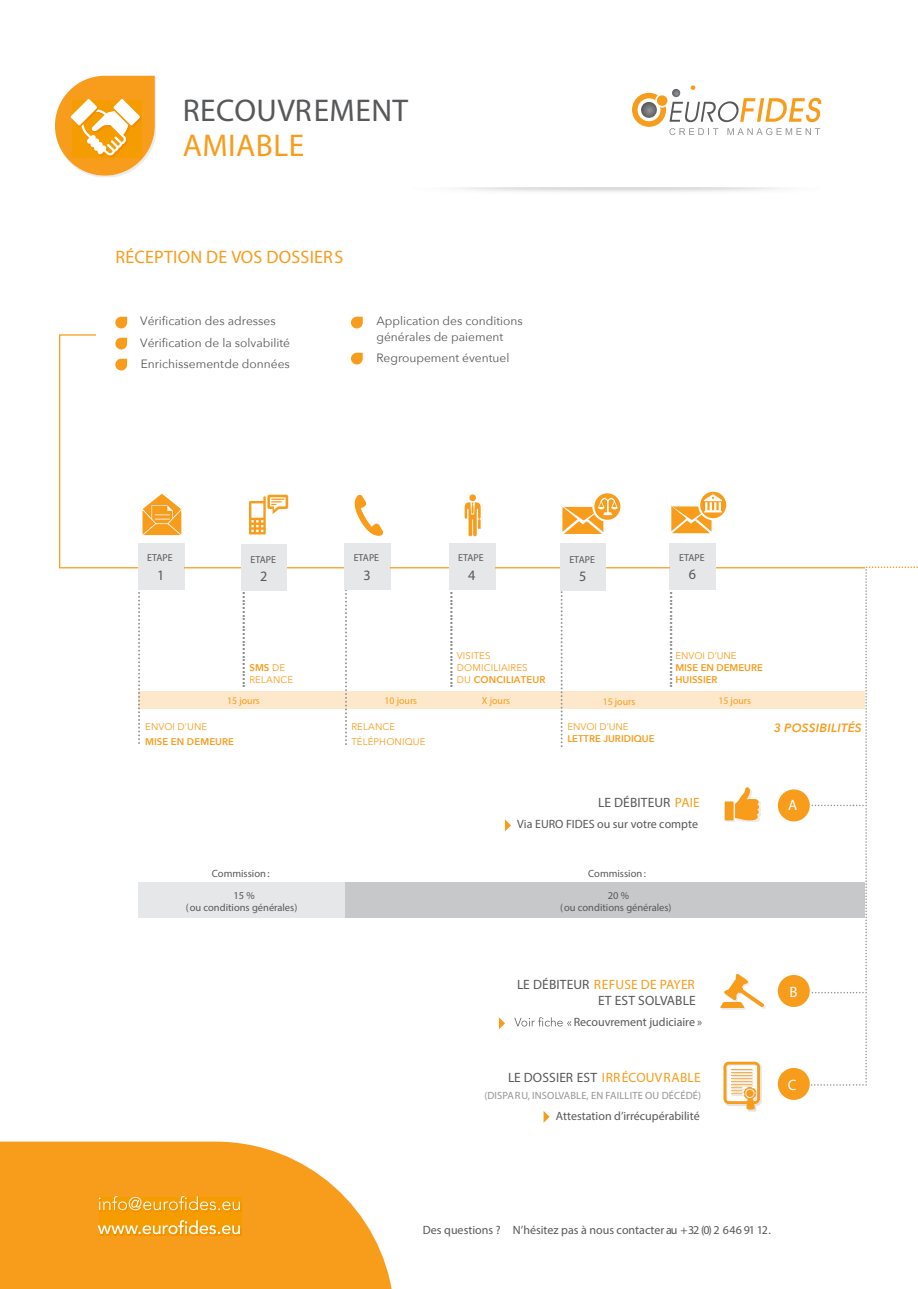
<style>
.page{position:relative;width:918px;height:1289px;background:#fff}
.page>*{position:absolute;margin:0;border:0;box-sizing:border-box;transform-origin:0 0}
.t1{font:31.5px "Myriad Pro";letter-spacing:.015em;color:#57585a}
.t2{font:31.5px "Myriad Pro";letter-spacing:.015em;color:#f89c1c}
.t3{font:18px "Myriad Pro";color:#828684}
.t4{font:18px "Myriad Pro";letter-spacing:.015em;color:#f89c1c}
.t5{font:15px "Myriad Pro";color:#fff}
.t6{font:14.4px "Myriad Pro";color:#57585a}
.t7{font:13.5px/16.5px "Myriad Pro";letter-spacing:.015em;color:#57585a;text-align:right}
.t8{font:13.5px "Myriad Pro";letter-spacing:.015em;color:#f89c1c}
.t9{font:12px/15px "Avenir Next";color:#57585a}
.t10{font:12px "Myriad Pro";color:#57585a}
.t11{font:italic 600 12px "Avenir Next";letter-spacing:.015em;color:#f89c1c}
.t12{font:10.5px/12px "Myriad Pro";color:#57585a;text-align:center}
.t13{font:10.5px "Myriad Pro";letter-spacing:.015em;color:#939598}
.t14{font:10.05px "Myriad Pro";color:#f89c1c}
.t15{font:10.05px "Myriad Pro";color:#57585a}
.t16{font:9.75px/11.7px "Avenir Next";letter-spacing:.015em;color:#f89c1c}
.t17{font:600 9.75px/11.7px "Avenir Next";color:#f89c1c}
.s1{font-weight:600}
.s2{color:#f89c1c}
.s3{color:#57585a}
</style>
<div class="page">
<svg style="left:0;top:1141px;width:392px;height:147px;background:#f8a838"></svg>
<svg style="left:55px;top:76px;width:101px;height:101px"></svg>
<img style="left:99px;top:1197px;width:142px;height:38px">
<svg style="left:99px;top:1195px;width:141px;height:14px;background:#f6aa2f"></svg>
<svg style="left:98px;top:1219px;width:142px;height:14px;background:#f6b13b"></svg>
<svg style="left:115px;top:316px;width:12px;height:12px"></svg>
<svg style="left:351px;top:316px;width:12px;height:12px"></svg>
<svg style="left:544px;top:1111px;width:6px;height:11px"></svg>
<svg style="left:499px;top:1017px;width:6px;height:12px"></svg>
<svg style="left:514px;top:1017px;width:57px;height:9px"></svg>
<svg style="left:505px;top:819px;width:6px;height:12px"></svg>
<div style="left:277px;top:882px;width:588px;height:35px;background:#c7c8ca"></div>
<div style="left:138px;top:882px;width:207px;height:35px;background:#e6e7e9"></div>
<img style="left:747px;top:1064px;width:14px;height:46px">
<svg style="left:724px;top:1061px;width:36px;height:48px"></svg>
<div style="left:778px;top:789px;width:32px;height:32px;background:#f89c1c;border-radius:50%"></div>
<div style="left:778px;top:974px;width:32px;height:32px;background:#f89c1c;border-radius:50%"></div>
<div style="left:778px;top:1067px;width:32px;height:32px;background:#f89c1c;border-radius:50%"></div>
<img style="left:722px;top:1005px;width:44px;height:4px">
<svg style="left:720px;top:974px;width:44px;height:33px"></svg>
<img style="left:726px;top:801px;width:35px;height:20px">
<div style="left:725px;top:801px;width:9px;height:19px;background:#f89c1c"></div>
<svg style="left:735px;top:787px;width:24px;height:33px"></svg>
<svg style="left:632px;top:85px;width:190px;height:50px"></svg>
<svg style="left:811px;top:566px;width:107px;height:519px"></svg>
<div style="left:138px;top:691px;width:727px;height:18px;background:#fee8cb"></div>
<svg style="left:345px;top:590px;width:2px;height:154px"></svg>
<svg style="left:561px;top:591px;width:2px;height:156px"></svg>
<div style="left:139px;top:543px;width:46px;height:47px;background:#e6e7e9"></div>
<div style="left:345px;top:543px;width:46px;height:47px;background:#e6e7e9"></div>
<div style="left:450px;top:543px;width:46px;height:47px;background:#e6e7e9"></div>
<svg style="left:138px;top:589px;width:2px;height:154px"></svg>
<svg style="left:59px;top:334px;width:806px;height:234px"></svg>
<svg style="left:249px;top:494px;width:39px;height:40px"></svg>
<svg style="left:351px;top:494px;width:33px;height:46px"></svg>
<svg style="left:465px;top:494px;width:16px;height:42px"></svg>
<div style="left:670px;top:542px;width:46px;height:47px;background:#e6e7e9"></div>
<div style="left:560px;top:544px;width:46px;height:47px;background:#e6e7e9"></div>
<div style="left:138px;top:543px;width:46px;height:46px;background:#e6e7e9"></div>
<div style="left:345px;top:543px;width:45px;height:46px;background:#e6e7e9"></div>
<div style="left:449px;top:543px;width:46px;height:46px;background:#e6e7e9"></div>
<div style="left:241px;top:544px;width:46px;height:47px;background:#e6e7e9"></div>
<svg style="left:562px;top:491px;width:60px;height:43px"></svg>
<svg style="left:671px;top:489px;width:57px;height:44px"></svg>
<h1 class="t1" style="left:183px;top:91px;width:227px">RECOUVREMENT</h1>
<h1 class="t2" style="left:183px;top:125px;width:123px">AMIABLE</h1>
<h2 class="t4" style="left:115px;top:245px;width:229px">RÉCEPTION DE VOS DOSSIERS</h2>
<p class="t9" style="left:140px;top:309px;width:151px;line-height:21.8px">Vérification des adresses<br>Vérification de la solvabilité</p>
<p class="t9" style="left:141px;top:355px;width:151px">Enrichissement de données</p>
<p class="t9" style="left:376px;top:313px;width:148px">Application des conditions générales de paiement</p>
<p class="t9" style="left:376px;top:349px;width:134px">Regroupement éventuel</p>
<p class="t15" style="left:147px;top:551px;width:27px">ETAPE</p>
<p class="t6" style="left:157px;top:566px;width:9px">1</p>
<p class="t15" style="left:250px;top:553px;width:27px">ETAPE</p>
<p class="t6" style="left:260px;top:567px;width:9px">2</p>
<p class="t15" style="left:354px;top:551px;width:27px">ETAPE</p>
<p class="t6" style="left:363px;top:566px;width:9px">3</p>
<p class="t15" style="left:458px;top:551px;width:27px">ETAPE</p>
<p class="t6" style="left:468px;top:566px;width:9px">4</p>
<p class="t15" style="left:569px;top:553px;width:27px">ETAPE</p>
<p class="t6" style="left:579px;top:567px;width:9px">5</p>
<p class="t15" style="left:679px;top:551px;width:27px">ETAPE</p>
<p class="t6" style="left:689px;top:565px;width:9px">6</p>
<h2 class="t3" style="left:228px;top:688px;width:98px;rotate:-90deg">..........................</h2>
<h2 class="t3" style="left:435px;top:688px;width:98px;rotate:-90deg">..........................</h2>
<h2 class="t3" style="left:655px;top:688px;width:98px;rotate:-90deg">..........................</h2>
<p class="t16" style="left:675px;top:649px;width:63px">ENVOI D’UNE</p>
<p class="t17" style="left:675px;top:661px;width:89px">MISE EN DEMEURE<br>HUISSIER</p>
<p class="t16" style="left:457px;top:649px;width:90px">VISITES<br>DOMICILIAIRES<br>DU <span class="s1">CONCILIATEUR</span></p>
<p class="t16" style="left:249px;top:661px;width:45px"><span class="s1">SMS</span> DE<br>RELANCE</p>
<p class="t14" style="left:482px;top:694px;width:30px">X jours</p>
<p class="t14" style="left:603px;top:694px;width:34px">15 jours</p>
<p class="t14" style="left:227px;top:694px;width:34px">15 jours</p>
<p class="t14" style="left:384px;top:694px;width:34px">10 jours</p>
<p class="t14" style="left:718px;top:694px;width:34px">15 jours</p>
<p class="t16" style="left:351px;top:719px;width:76px;line-height:14.4px">RELANCE<br>TÉLÉPHONIQUE</p>
<p class="t16" style="left:145px;top:720px;width:64px">ENVOI D’UNE</p>
<p class="t11" style="left:774px;top:717px;width:89px">3 POSSIBILITÉS</p>
<p class="t17" style="left:145px;top:735px;width:90px">MISE EN DEMEURE</p>
<p class="t16" style="left:567px;top:720px;width:63px">ENVOI D’UNE</p>
<p class="t17" style="left:567px;top:732px;width:89px">LETTRE JURIDIQUE</p>
<p class="t7" style="left:598px;top:794px;width:103px">LE DÉBITEUR <span class="s2">PAIE</span></p>
<p class="t10" style="left:517px;top:816px;width:182px">Via EURO FIDES ou sur votre compte</p>
<p class="t12" style="left:212px;top:866px;width:59px">Commission:</p>
<p class="t12" style="left:588px;top:866px;width:59px">Commission :</p>
<p class="t12" style="left:186px;top:888px;width:113px">15%<br>(ou conditions générales)</p>
<p class="t12" style="left:560px;top:888px;width:113px">20%<br>(ou conditions générales)</p>
<p class="t7" style="left:517px;top:975px;width:180px">LE DÉBITEUR <span class="s2">REFUSE DE PAYER<br></span>ET EST SOLVABLE</p>
<p class="t10" style="left:574px;top:1014px;width:130px">Recouvrement judiciaire »</p>
<p class="t8" style="left:508px;top:1069px;width:194px"><span class="s3">LE DOSSIER EST</span> IRRÉCOUVRABLE</p>
<p class="t13" style="left:484px;top:1088px;width:218px">(DISPARU, INSOLVABLE, EN FAILLITE OU DÉCÉDÉ)</p>
<p class="t10" style="left:556px;top:1108px;width:145px">Attestation d’irrécupérabilité</p>
<p class="t5" style="left:788px;top:796px;width:11px">A</p>
<p class="t5" style="left:789px;top:982px;width:10px">B</p>
<p class="t5" style="left:788px;top:1075px;width:10px">C</p>
<p class="t10" style="left:423px;top:1221px;width:349px">Des questions ? N’hésitez pas à nous contacter au + 32 (0) 2 6 4 6 91 12 .</p>
</div>
